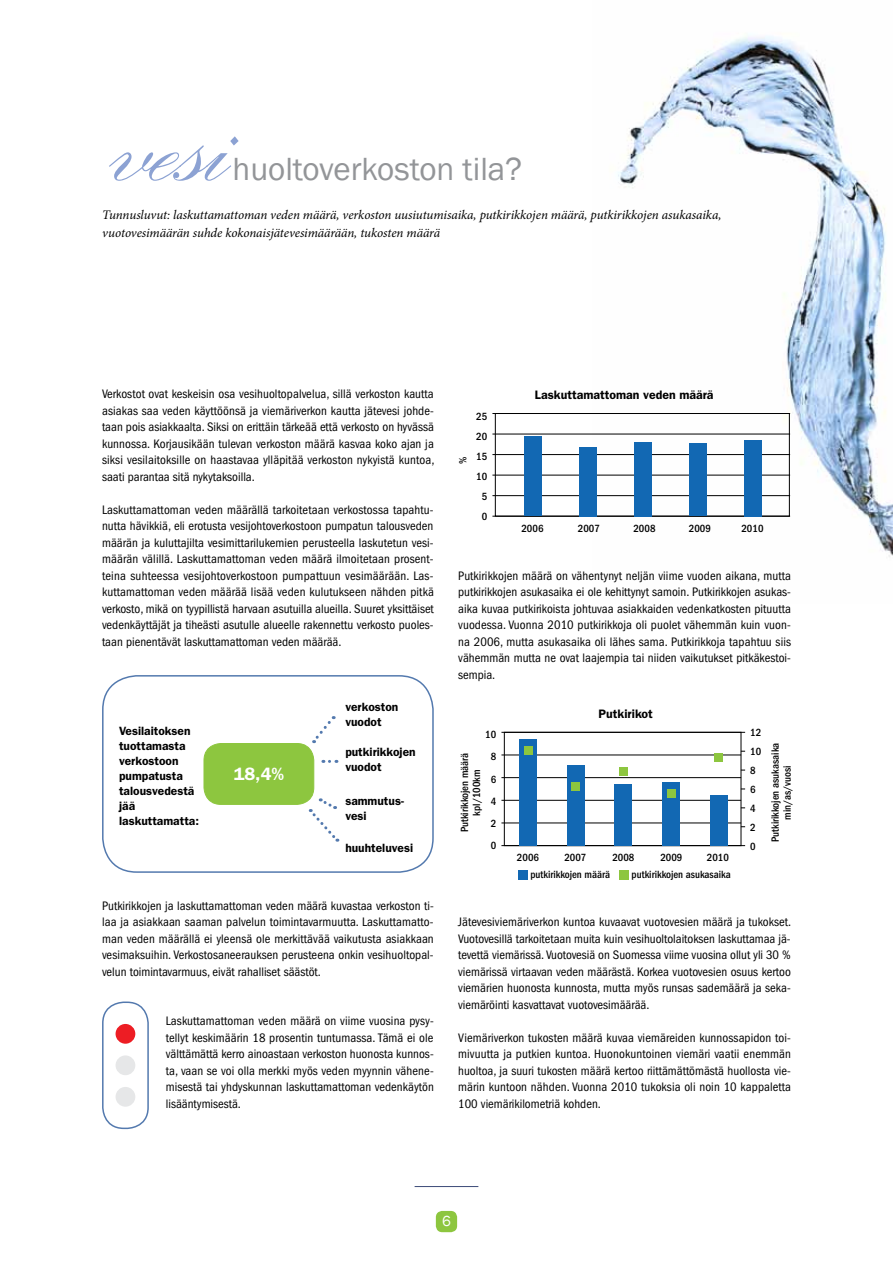
<style>
.page{position:relative;width:893px;height:1263px;background:#fff}
.page>*{position:absolute;margin:0;border:0;box-sizing:border-box;transform-origin:0 0}
.t1{font:700 135px "Kuenstler Script Two";color:#8ca2d3}
.t2{font:33px "Franklin Gothic";color:#939598}
.t3{font:600 18px "Franklin Gothic";color:#fff}
.t4{font:15px "Franklin Gothic";color:#fff}
.t5{font:italic 13.05px/17.9px "Minion Pro";letter-spacing:-.01em;color:#000}
.t6{font:condensed 12.75px/16.5px "Franklin Gothic";color:#000;text-align:justify}
.t7{font:600 12.3px "Franklin Gothic";color:#000}
.t8{font:600 12px/15px "Franklin Gothic";color:#000}
.t9{font:500 condensed 10.8px/19px "Franklin Gothic";color:#000;text-align:center}
</style>
<div class="page">
<img style="left:592px;top:36px;width:301px;height:521px">
<div style="left:436px;top:1211px;width:21px;height:21px;background:#8dc63f;border-radius:6px"></div>
<div style="left:102px;top:1001px;width:47px;height:128px;border:2px solid #5379ae;border-radius:21px"></div>
<div style="left:116px;top:1024px;width:19px;height:20px;background:#ed1d24;border-radius:50%"></div>
<div style="left:116px;top:1055px;width:19px;height:20px;background:#e6e7e8;border-radius:50%"></div>
<div style="left:116px;top:1087px;width:19px;height:20px;background:#e6e7e8;border-radius:50%"></div>
<div style="left:102px;top:675px;width:332px;height:198px;border:2px solid #5379ae;border-radius:34px"></div>
<div style="left:204px;top:743px;width:110px;height:61px;background:#8dc63f;border-radius:17px"></div>
<div style="left:204px;top:743px;width:110px;height:62px;border:1px solid #8dc63f;border-radius:17px"></div>
<svg style="left:312px;top:716px;width:22px;height:27px"></svg>
<svg style="left:323px;top:760px;width:14px;height:3px"></svg>
<svg style="left:310px;top:798px;width:29px;height:44px"></svg>
<div style="left:518px;top:870px;width:9px;height:9px;background:#1268b3"></div>
<div style="left:620px;top:870px;width:9px;height:9px;background:#8dc63f"></div>
<hr style="left:501px;top:732px;width:240px;height:1px;background:#000">
<hr style="left:501px;top:755px;width:240px;height:1px;background:#000">
<hr style="left:501px;top:777px;width:240px;height:1px;background:#000">
<hr style="left:501px;top:800px;width:240px;height:1px;background:#000">
<hr style="left:501px;top:823px;width:240px;height:1px;background:#000">
<hr style="left:501px;top:845px;width:240px;height:1px;background:#000">
<div style="left:519px;top:739px;width:17px;height:107px;background:#1268b3"></div>
<div style="left:567px;top:765px;width:17px;height:81px;background:#1268b3"></div>
<div style="left:615px;top:784px;width:17px;height:62px;background:#1268b3"></div>
<div style="left:662px;top:782px;width:17px;height:64px;background:#1268b3"></div>
<div style="left:710px;top:795px;width:17px;height:51px;background:#1268b3"></div>
<div style="left:524px;top:746px;width:8px;height:9px;background:#8dc63f"></div>
<div style="left:571px;top:782px;width:9px;height:9px;background:#8dc63f"></div>
<div style="left:619px;top:767px;width:9px;height:9px;background:#8dc63f"></div>
<div style="left:667px;top:789px;width:8px;height:8px;background:#8dc63f"></div>
<div style="left:714px;top:753px;width:9px;height:9px;background:#8dc63f"></div>
<hr style="left:492px;top:413px;width:298px;height:1px;background:#000">
<hr style="left:492px;top:434px;width:298px;height:1px;background:#000">
<hr style="left:492px;top:454px;width:298px;height:1px;background:#000">
<hr style="left:492px;top:475px;width:298px;height:1px;background:#000">
<hr style="left:492px;top:495px;width:298px;height:1px;background:#000">
<hr style="left:492px;top:516px;width:298px;height:1px;background:#000">
<div style="left:524px;top:436px;width:17px;height:80px;background:#1268b3"></div>
<div style="left:579px;top:447px;width:17px;height:69px;background:#1268b3"></div>
<div style="left:634px;top:442px;width:17px;height:74px;background:#1268b3"></div>
<div style="left:689px;top:444px;width:17px;height:72px;background:#1268b3"></div>
<div style="left:745px;top:440px;width:17px;height:76px;background:#1268b3"></div>
<hr style="left:415px;top:1186px;width:63px;height:1px;background:#3c4a78">
<h1 class="t1" style="left:102px;top:66px;width:122px">vesi</h1>
<h2 class="t2" style="left:233px;top:148px;width:291px">huoltoverkoston tila?</h2>
<p class="t5" style="left:102px;top:206px;width:621px">Tunnusluvut: laskuttamattoman veden määrä, verkoston uusiutumisaika, putkirikkojen määrä, putkirikkojen asukasaika, vuotovesimäärän suhde kokonaisjätevesimäärään, tukosten määrä</p>
<p class="t6" style="left:102px;top:386px;width:334px">Verkostot ovat keskeisin osa vesihuoltopalvelua, sillä verkoston kautta asiakas saa veden käyttöönsä ja viemäriverkon kautta jätevesi johde&shy;taan pois asiakkaalta. Siksi on erittäin tärkeää että verkosto on hyvässä kunnossa. Korjausikään tulevan verkoston määrä kasvaa koko ajan ja siksi vesilaitoksille on haastavaa ylläpitää verkoston nykyistä kuntoa, saati parantaa sitä nykytaksoilla.</p>
<p class="t6" style="left:102px;top:501px;width:333px">Laskuttamattoman veden määrällä tarkoitetaan verkostossa tapahtu&shy;nutta hävikkiä, eli erotusta vesijohtoverkostoon pumpatun talousveden määrän ja kuluttajilta vesimittarilukemien perusteella laskutetun vesi&shy;määrän välillä. Laskuttamattoman veden määrä ilmoitetaan prosent&shy;teina suhteessa vesijohtoverkostoon pumpattuun vesimäärään. Las&shy;kuttamattoman veden määrää lisää veden kulutukseen nähden pitkä verkosto, mikä on tyypillistä harvaan asutuilla alueilla. Suuret yksittäiset vedenkäyttäjät ja tiheästi asutulle alueelle rakennettu verkosto puoles&shy;taan pienentävät laskuttamattoman veden määrää.</p>
<p class="t8" style="left:119px;top:724px;width:81px">Vesilaitoksen tuottamasta verkostoon pumpatusta talousvedestä jää laskuttamatta:</p>
<h3 class="t3" style="left:234px;top:763px;width:52px">18,4%</h3>
<p class="t8" style="left:345px;top:700px;width:55px">verkoston vuodot</p>
<p class="t8" style="left:345px;top:745px;width:72px">putkirikkojen vuodot</p>
<p class="t8" style="left:345px;top:793px;width:60px">sammutus&shy;vesi</p>
<p class="t8" style="left:345px;top:840px;width:69px">huuhteluvesi</p>
<p class="t6" style="left:102px;top:897px;width:333px">Putkirikkojen ja laskuttamattoman veden määrä kuvastaa verkoston ti&shy;laa ja asiakkaan saaman palvelun toimintavarmuutta. Laskuttamatto&shy;man veden määrällä ei yleensä ole merkittävää vaikutusta asiakkaan vesimaksuihin. Verkostosaneerauksen perusteena onkin vesihuoltopal&shy;velun toimintavarmuus, eivät rahalliset säästöt.</p>
<p class="t6" style="left:166px;top:1013px;width:270px">Laskuttamattoman veden määrä on viime vuosina pysy&shy;tellyt keskimäärin 18 prosentin tuntumassa. Tämä ei ole välttämättä kerro ainoastaan verkoston huonosta kunnos&shy;ta, vaan se voi olla merkki myös veden myynnin vähene&shy;misestä tai yhdyskunnan laskuttamattoman vedenkäytön lisääntymisestä.</p>
<p class="t9" style="left:453px;top:464px;width:9px;rotate:-90deg">%</p>
<p class="t9" style="left:476px;top:407px;width:13px;line-height:20px">25<br>20<br>15<br>10<br>5<br>0</p>
<p class="t7" style="left:535px;top:388px;width:180px">Laskuttamattoman veden määrä</p>
<p class="t9" style="left:521px;top:519px;width:24px">2006</p>
<p class="t9" style="left:578px;top:519px;width:24px">2007</p>
<p class="t9" style="left:633px;top:519px;width:24px">2008</p>
<p class="t9" style="left:689px;top:519px;width:24px">2009</p>
<p class="t9" style="left:741px;top:519px;width:24px">2010</p>
<p class="t6" style="left:458px;top:567px;width:334px">Putkirikkojen määrä on vähentynyt neljän viime vuoden aikana, mutta putkirikkojen asukasaika ei ole kehittynyt samoin. Putkirikkojen asukas&shy;aika kuvaa putkirikoista johtuvaa asiakkaiden vedenkatkosten pituutta vuodessa. Vuonna 2010 putkirikkoja oli puolet vähemmän kuin vuon&shy;na 2006, mutta asukasaika oli lähes sama. Putkirikkoja tapahtuu siis vähemmän mutta ne ovat laajempia tai niiden vaikutukset pitkäkestoi&shy;sempia.</p>
<p class="t9" style="left:485px;top:724px;width:13px;line-height:22.2px">10<br>8<br>6<br>4<br>2<br>0</p>
<p class="t9" style="left:458px;top:832px;width:81px;line-height:12px;rotate:-90deg">Putkirikkojen määrä kpl/100km</p>
<p class="t7" style="left:599px;top:706px;width:56px">Putkirikot</p>
<p class="t9" style="left:517px;top:848px;width:24px">2006</p>
<p class="t9" style="left:564px;top:848px;width:24px">2007</p>
<p class="t9" style="left:612px;top:848px;width:24px">2008</p>
<p class="t9" style="left:660px;top:848px;width:24px">2009</p>
<p class="t9" style="left:707px;top:848px;width:24px">2010</p>
<p class="t9" style="left:530px;top:865px;width:81px">putkirikkojen määrä</p>
<p class="t9" style="left:632px;top:865px;width:101px">putkirikkojen asukasaika</p>
<p class="t9" style="left:750px;top:722px;width:13px;text-align:left">12<br>10<br>8<br>6<br>4<br>2<br>0</p>
<p class="t9" style="left:769px;top:842px;width:101px;line-height:12px;rotate:-90deg">Putkirikkojen asukasaika min/as/vuosi</p>
<p class="t6" style="left:458px;top:914px;width:335px">Jätevesiviemäriverkon kuntoa kuvaavat vuotovesien määrä ja tukokset.<br>Vuotovesillä tarkoitetaan muita kuin vesihuoltolaitoksen laskuttamaa jä&shy;tevettä viemärissä. Vuotovesiä on Suomessa viime vuosina ollut yli 30 % viemärissä virtaavan veden määrästä. Korkea vuotovesien osuus kertoo viemärien huonosta kunnosta, mutta myös runsas sademäärä ja seka&shy;viemäröinti kasvattavat vuotovesimäärää.</p>
<p class="t6" style="left:458px;top:1029px;width:334px">Viemäriverkon tukosten määrä kuvaa viemäreiden kunnossapidon toi&shy;mivuutta ja putkien kuntoa. Huonokuntoinen viemäri vaatii enemmän huoltoa, ja suuri tukosten määrä kertoo riittämättömästä huollosta vie&shy;märin kuntoon nähden. Vuonna 2010 tukoksia oli noin 10 kappaletta 100 viemärikilometriä kohden.</p>
<p class="t4" style="left:442px;top:1212px;width:10px">6</p>
</div>
